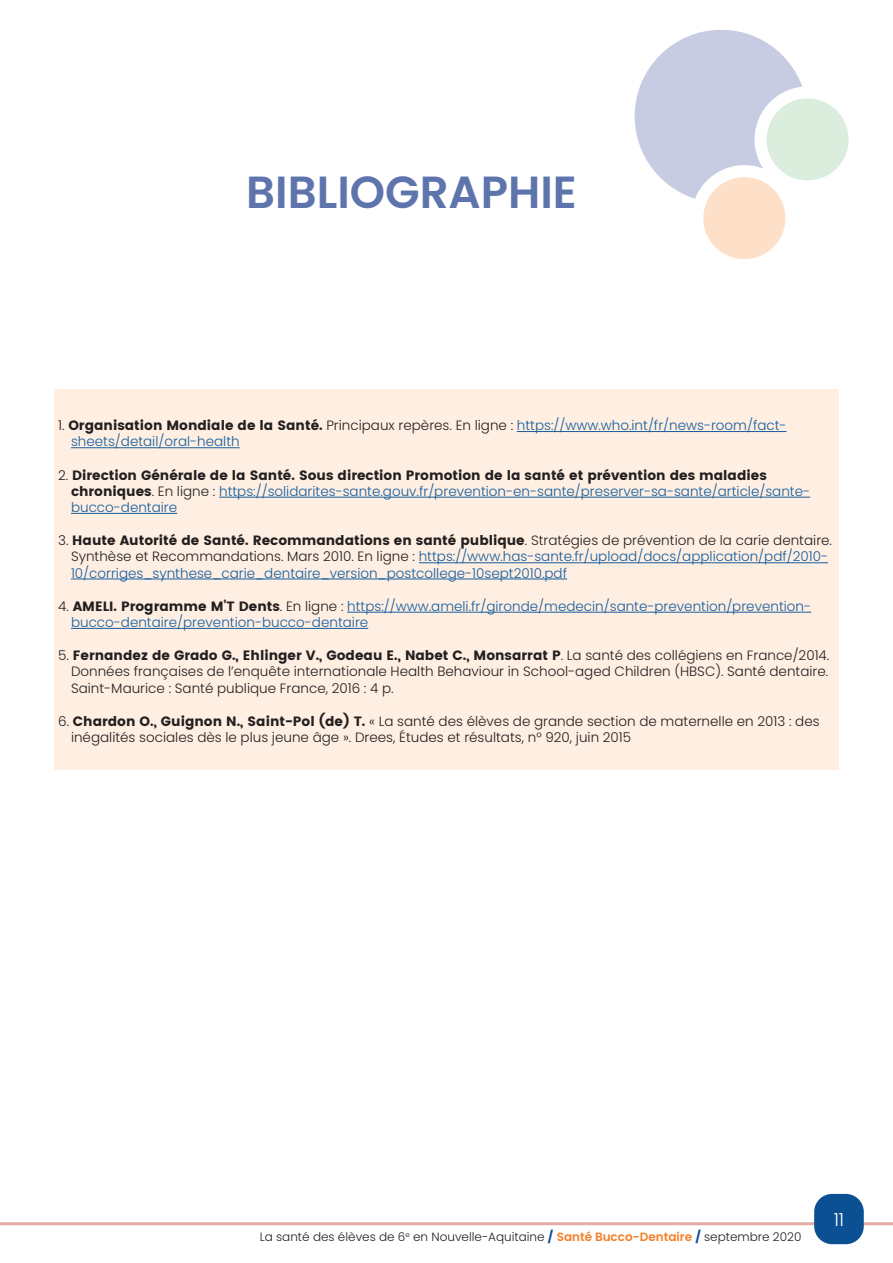
<style>
.page{position:relative;width:893px;height:1263px;background:#fff}
.page>*{position:absolute;margin:0;border:0;box-sizing:border-box;transform-origin:0 0}
.t1{font:600 45px "Poppins";color:#5e74ac}
.t2{font:300 18px "Poppins";color:#fff}
.t3{font:300 13.5px/16.2px "Poppins";color:#175d9e}
.t4{font:300 13.5px/16.2px "Poppins";color:#231f20;text-align:justify}
.t5{font:300 12px "Poppins";color:#231f20}
.s1{color:#231f20}
.s2{font-weight:400;color:#231f20}
.s3{font-weight:400}
.s4{font-weight:400;color:#0c5094}
.s5{font-weight:600;color:#f57f23}
</style>
<div class="page">
<div style="left:635px;top:30px;width:173px;height:173px;background:#c8cce2;border-radius:50%"></div>
<div style="left:697px;top:171px;width:94px;height:94px;background:#fee0c8;border-radius:50%"></div>
<div style="left:691px;top:165px;width:106px;height:106px;border:12px solid #fff;border-radius:50%"></div>
<div style="left:761px;top:92px;width:94px;height:94px;background:#dbeddc;border-radius:50%"></div>
<div style="left:755px;top:86px;width:106px;height:106px;border:12px solid #fff;border-radius:50%"></div>
<hr style="left:0;top:1222px;width:893px;height:3px;background:#e2aca6">
<div style="left:54px;top:389px;width:785px;height:381px;background:#feefe2"></div>
<hr style="left:517px;top:431px;width:270px;height:1px;background:#175d9e">
<hr style="left:71px;top:447px;width:169px;height:1px;background:#175d9e">
<hr style="left:219px;top:497px;width:591px;height:1px;background:#175d9e">
<hr style="left:71px;top:513px;width:106px;height:1px;background:#175d9e">
<hr style="left:419px;top:562px;width:409px;height:1px;background:#175d9e">
<hr style="left:71px;top:579px;width:496px;height:1px;background:#175d9e">
<hr style="left:347px;top:612px;width:464px;height:1px;background:#175d9e">
<hr style="left:71px;top:628px;width:297px;height:1px;background:#175d9e">
<div style="left:814px;top:1194px;width:50px;height:50px;background:#0c5094;border-radius:18px"></div>
<p class="t1" style="left:246px;top:166px;width:332px">BIBLIOGRAPHIE</p>
<p class="t3" style="left:71px;top:417px;width:717px;text-indent:-13px"><span class="s1">1.</span> <span class="s2">Organisation Mondiale de la Santé.</span> <span class="s1">Principaux repères. En ligne :</span> https://www.who.int/fr/news-room/fact&shy;sheets/detail/oral-health</p>
<p class="t3" style="left:71px;top:467px;width:741px;text-indent:-13px"><span class="s1">2.</span> <span class="s2">Direction Générale de la Santé. Sous direction Promotion de la santé et prévention des maladies chroniques</span><span class="s1">. En ligne :</span> https://solidarites-sante.gouv.fr/prevention-en-sante/preserver-sa-sante/article/sante&shy;bucco-dentaire</p>
<p class="t3" style="left:71px;top:532px;width:762px;text-indent:-13px"><span class="s1">3.</span> <span class="s2">Haute Autorité de Santé. Recommandations en santé publique</span><span class="s1">. Stratégies de prévention de la carie dentaire.<br>Synthèse et Recommandations. Mars 2010. En ligne :</span> https://www.has-sante.fr/upload/docs/application/pdf/2010-<br>10/corriges_synthese_carie_dentaire_version_postcollege-10sept2010.pdf</p>
<p class="t3" style="left:71px;top:598px;width:742px;text-indent:-13px"><span class="s1">4.</span> <span class="s2">AMELI. Programme M’T Dents</span><span class="s1">. En ligne :</span> https://www.ameli.fr/gironde/medecin/sante-prevention/prevention&shy;bucco-dentaire/prevention-bucco-dentaire</p>
<p class="t4" style="left:71px;top:647px;width:760px;text-indent:-13px">5. <span class="s3">Fernandez de Grado G., Ehlinger V., Godeau E., Nabet C., Monsarrat P</span>. La santé des collégiens en France/2014.<br>Données françaises de l’enquête internationale Health Behaviour in School-aged Children (HBSC). Santé dentaire.<br>Saint-Maurice : Santé publique France, 2016 : 4 p.</p>
<p class="t4" style="left:71px;top:713px;width:750px;text-indent:-13px">6. <span class="s3">Chardon O., Guignon N., Saint-Pol (de) T.</span> « La santé des élèves de grande section de maternelle en 2013 : des inégalités sociales dès le plus jeune âge ». Drees, Études et résultats, n° 920, juin 2015</p>
<p class="t5" style="left:260px;top:1230px;width:543px">La santé des élèves de 6<sup>e</sup> en Nouvelle-Aquitaine <span class="s4">/</span> <span class="s5">Santé Bucco-Dentaire</span> <span class="s4">/</span> septembre 2020</p>
<p class="t2" style="left:834px;top:1209px;width:12px">11</p>
</div>
